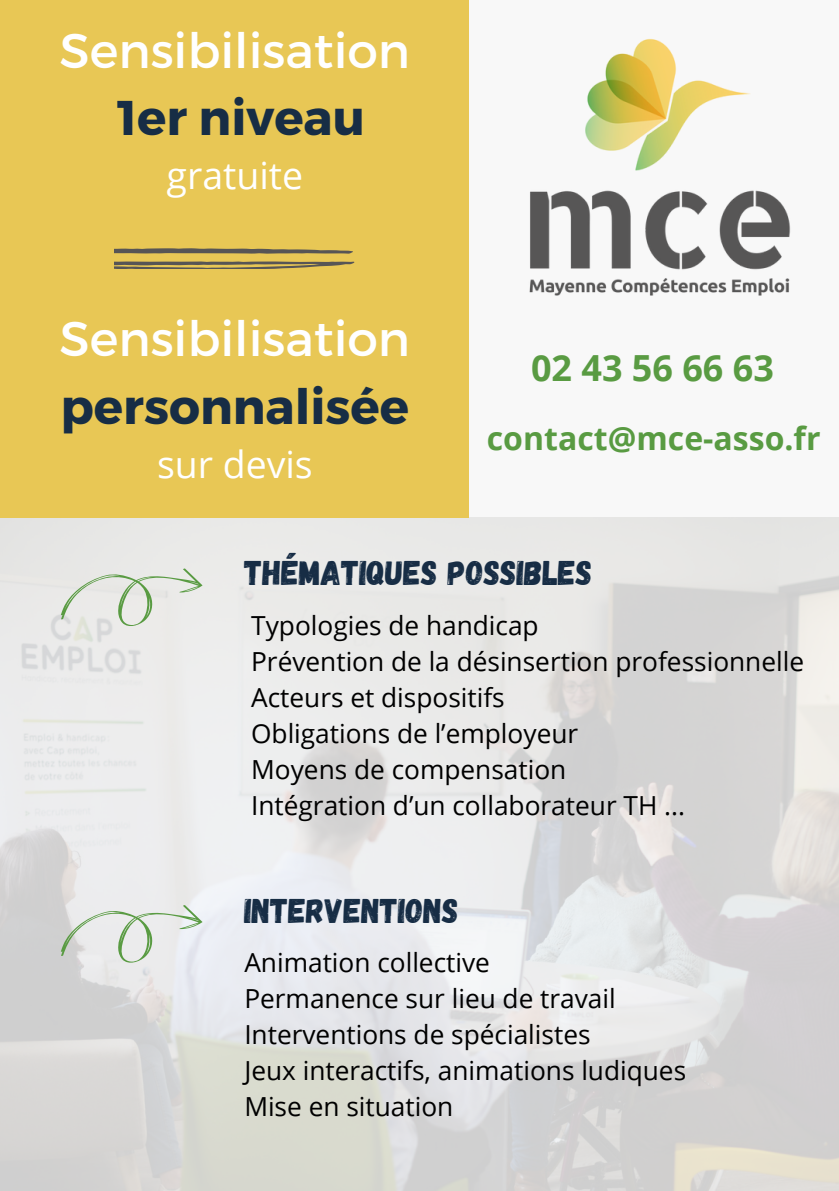
<style>
.page{position:relative;width:839px;height:1191px;background:#fff}
.page>*{position:absolute;margin:0;border:0;box-sizing:border-box;transform-origin:0 0}
.t1{font:48.6px/67.6px "Montserrat";color:#fff}
.t2{font:700 48.6px "Montserrat";color:#172d45}
.t3{font:37.4px "Open Sans";color:#fff}
.t4{font:700 36px "Open Sans";color:#599b42}
.t5{font:34.2px "Gagalin";color:#172d45}
.t6{font:700 32px "Open Sans";color:#599b42}
.t7{font:26.2px "Open Sans";color:#000}
.s1{font-weight:700;color:#172d45}
</style>
<div class="page">
<div style="left:0;top:0;width:838px;height:1191px;background:#f8f8f8"></div>
<img style="left:0;top:517px;width:838px;height:674px">
<div style="left:0;top:0;width:469px;height:517px;background:#e8c755"></div>
<img style="left:529px;top:39px;width:262px;height:257px">
<svg style="left:61px;top:568px;width:141px;height:61px"></svg>
<svg style="left:61px;top:905px;width:141px;height:61px"></svg>
<svg style="left:115px;top:248px;width:240px;height:21px"></svg>
<p class="t1" style="left:59px;top:14px;width:352px">Sensibilisation</p>
<p class="t2" style="left:117px;top:87px;width:249px">1er niveau</p>
<p class="t3" style="left:167px;top:150px;width:138px">gratuite</p>
<p class="t1" style="left:59px;top:303px;width:352px">Sensibilisation <span class="s1">personnalisée</span></p>
<p class="t3" style="left:157px;top:438px;width:157px">sur devis</p>
<p class="t4" style="left:531px;top:343px;width:244px">02 43 56 66 63</p>
<p class="t6" style="left:487px;top:415px;width:335px">contact@mce-asso.fr</p>
<p class="t5" style="left:244px;top:551px;width:349px">THÉMATIQUES POSSIBLES</p>
<p class="t7" style="left:251px;top:607px;width:289px">Typologies de handicap</p>
<p class="t7" style="left:251px;top:643px;width:554px">Prévention de la désinsertion professionnelle</p>
<p class="t7" style="left:251px;top:679px;width:255px">Acteurs et dispositifs</p>
<p class="t7" style="left:251px;top:715px;width:328px">Obligations de l’employeur</p>
<p class="t7" style="left:251px;top:751px;width:317px">Moyens de compensation</p>
<p class="t7" style="left:251px;top:787px;width:435px">Intégration d’un collaborateur TH ...</p>
<p class="t5" style="left:244px;top:888px;width:216px">INTERVENTIONS</p>
<p class="t7" style="left:244px;top:944px;width:247px">Animation collective</p>
<p class="t7" style="left:244px;top:980px;width:373px">Permanence sur lieu de travail</p>
<p class="t7" style="left:244px;top:1016px;width:348px">Interventions de spécialistes</p>
<p class="t7" style="left:244px;top:1052px;width:443px">Jeux interactifs, animations ludiques</p>
<p class="t7" style="left:244px;top:1088px;width:210px">Mise en situation</p>
</div>
